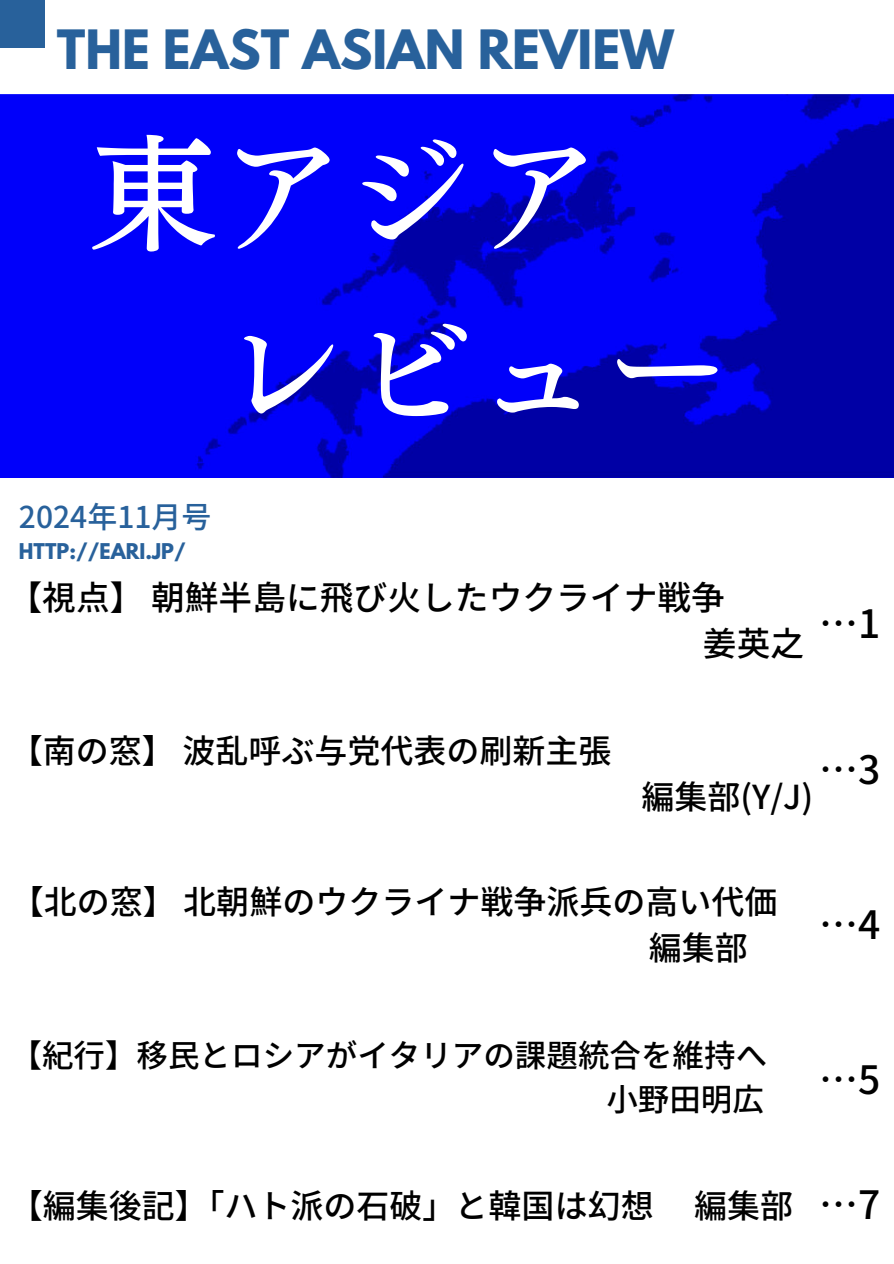
<style>
.page{position:relative;width:894px;height:1264px;background:#fff}
.page>*{position:absolute;margin:0;border:0;box-sizing:border-box;transform-origin:0 0}
.t1{font:127.95px/178.4px "Canva Telop Min Pro N D";color:#fff}
.t2{font:700 48px "League Spartan";color:#28619b}
.t3{font:500 39px "Noto Sans JP";color:#000}
.t4{font:500 33.75px/46.2px "Noto Sans JP";color:#000}
.t5{font:500 33px/46.2px "Noto Sans JP";color:#000}
.t6{font:500 31.5px/43.8px "Noto Sans JP";color:#000;text-align:right}
.t7{font:500 30px "Noto Sans JP";color:#28619b}
.t8{font:700 19.2px "League Spartan";color:#28619b}
</style>
<div class="page">
<div style="left:0;top:0;width:45px;height:48px;background:#28619b"></div>
<img style="left:0;top:95px;width:893px;height:382px">
<p class="t2" style="left:57px;top:26px;width:618px">THE EAST ASIAN REVIEW</p>
<h6 class="t1" style="left:217px;top:104px;width:514px;text-indent:-128px">東アジアレビュー</h6>
<h1 class="t7" style="left:19px;top:493px;width:194px">2024年11月号</h1>
<p class="t8" style="left:19px;top:541px;width:168px">HTTP://EARI.JP/</p>
<h5 class="t4" style="left:702px;top:572px;width:103px;text-indent:-694px">【視点】朝鮮半島に飛び火したウクライナ戦争<br>姜英之</h5>
<h4 class="t3" style="left:818px;top:592px;width:63px">…1</h4>
<h3 class="t5" style="left:10px;top:726px;width:603px">【南の窓】波乱呼ぶ与党代表の刷新主張</h3>
<h3 class="t5" style="left:641px;top:772px;width:173px">編集部(Y/J)</h3>
<h5 class="t3" style="left:818px;top:738px;width:63px">…3</h5>
<h3 class="t5" style="left:648px;top:877px;width:130px;text-indent:-638px">【北の窓】北朝鮮のウクライナ戦争派兵の高い代価編集部</h3>
<h3 class="t3" style="left:818px;top:893px;width:63px">…4</h3>
<h3 class="t6" style="left:11px;top:1032px;width:758px">【紀行】移民とロシアがイタリアの課題統合を維持へ小野田明広</h3>
<h5 class="t3" style="left:818px;top:1048px;width:63px">…5</h5>
<h3 class="t5" style="left:10px;top:1180px;width:784px">【編集後記】「ハト派の石破」と韓国は幻想 編集部</h3>
<h5 class="t3" style="left:818px;top:1173px;width:63px">…7</h5>
</div>
